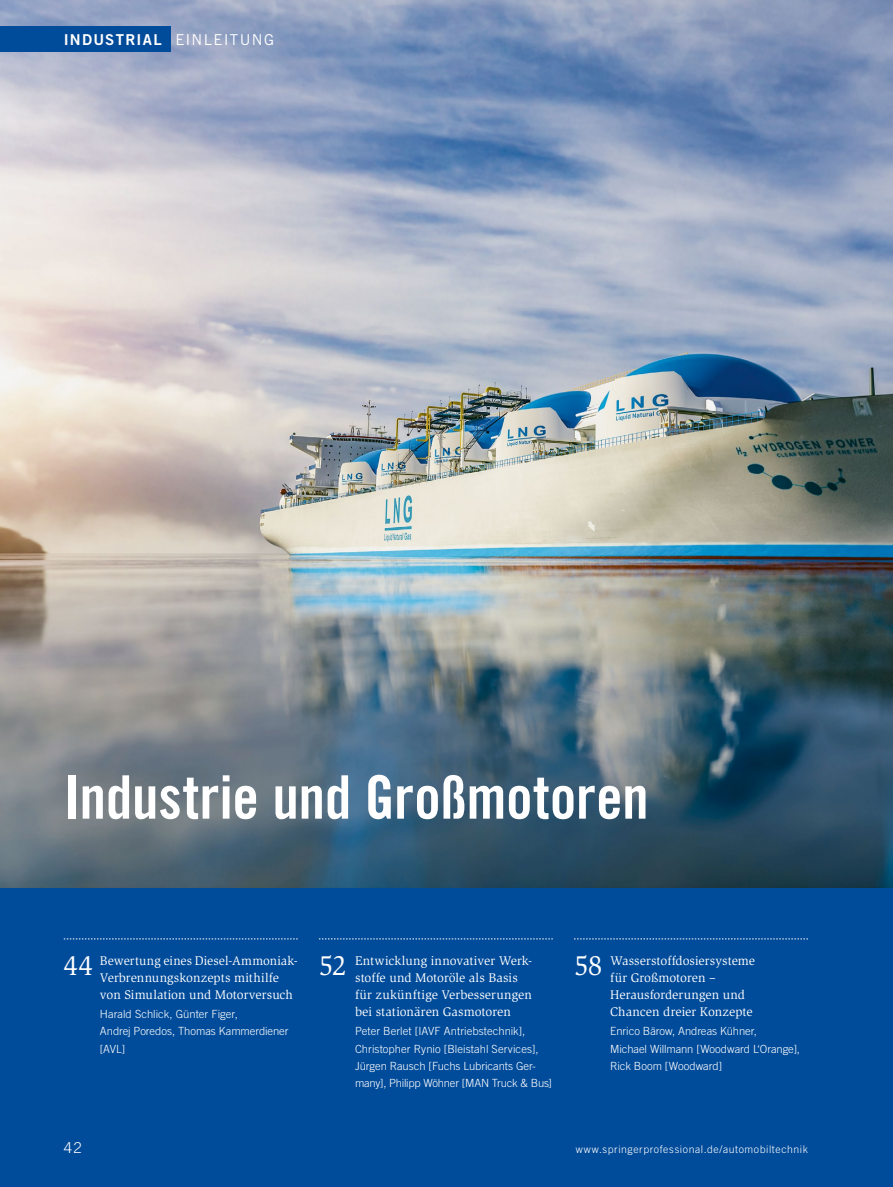
<style>
.page{position:relative;width:893px;height:1187px;background:#fff}
.page>*{position:absolute;margin:0;border:0;box-sizing:border-box;transform-origin:0 0}
.Title_x{font:60px "Trade Gothic LT Std Bd Cn 20";letter-spacing:-.005em;color:#fff}
.t1{font:15px "Trade Gothic LT Std Bd 2";letter-spacing:.085em;color:#fff}
.t2{font:300 15px "Trade Gothic LT Std";color:#fff}
.NoXML_Contents_Title{font:12.9px/17.1px "Slimbach Std";letter-spacing:.005em;color:#fff}
.NoXML_Contents_Autho{font:300 11.25px/17.1px "Trade Gothic LT Std";letter-spacing:-.005em;color:#fff}
.t3{font:300 10.5px "Trade Gothic LT Std";letter-spacing:.055em;color:#fff}
.s1{font-family:"Trade Gothic LT Std"}
.s2{font-size:28.35px}
</style>
<div class="page">
<div style="left:0;top:0;width:893px;height:1186px;background:#004b9a"></div>
<img style="left:0;top:0;width:893px;height:887px">
<svg style="left:64px;top:938px;width:234px;height:1px"></svg>
<svg style="left:319px;top:938px;width:234px;height:1px"></svg>
<svg style="left:574px;top:938px;width:234px;height:1px"></svg>
<div style="left:0;top:27px;width:170px;height:25px;background:#004b9a"></div>
<p class="t1" style="left:64px;top:30px;width:212px">INDUSTRIAL <span class="s1">EINLEITUNG</span></p>
<p class="Title_x" style="left:64px;top:760px;width:586px">Industrie und Großmotoren</p>
<p class="NoXML_Contents_Title" style="left:100px;top:951px;width:199px;text-indent:-36px"><span class="s2">44</span> Bewertung eines Diesel-Ammoniak-<br>Verbrennungskonzepts mithilfe von Simulation und Motorversuch</p>
<p class="NoXML_Contents_Autho" style="left:100px;top:1005px;width:190px">Harald Schlick, Günter Figer,<br>Andrej Poredos, Thomas Kammerdiener [AVL]</p>
<p class="NoXML_Contents_Title" style="left:355px;top:951px;width:179px;text-indent:-36px"><span class="s2">52</span> Entwicklung innovativer Werk&shy;stoffe und Motoröle als Basis für zukünftige Verbesserungen bei stationären Gasmotoren</p>
<p class="NoXML_Contents_Autho" style="left:355px;top:1022px;width:198px">Peter Berlet [IAVF Antriebstechnik], Christopher Rynio [Bleistahl Services], Jürgen Rausch [Fuchs Lubricants Ger&shy;many], Philipp Wöhner [MAN Truck &amp; Bus]</p>
<p class="NoXML_Contents_Title" style="left:610px;top:951px;width:146px;text-indent:-36px"><span class="s2">58</span> Wasserstoffdosiersysteme für Großmotoren –<br>Herausforderungen und<br>Chancen dreier Konzepte</p>
<p class="NoXML_Contents_Autho" style="left:610px;top:1022px;width:191px">Enrico Bärow, Andreas Kühner,<br>Michael Willmann [Woodward L‘Orange],<br>Rick Boom [Woodward]</p>
<p class="t2" style="left:64px;top:1138px;width:19px">42</p>
<p class="t3" style="left:576px;top:1142px;width:234px">www.springerprofessional.de/automobiltechnik</p>
</div>
